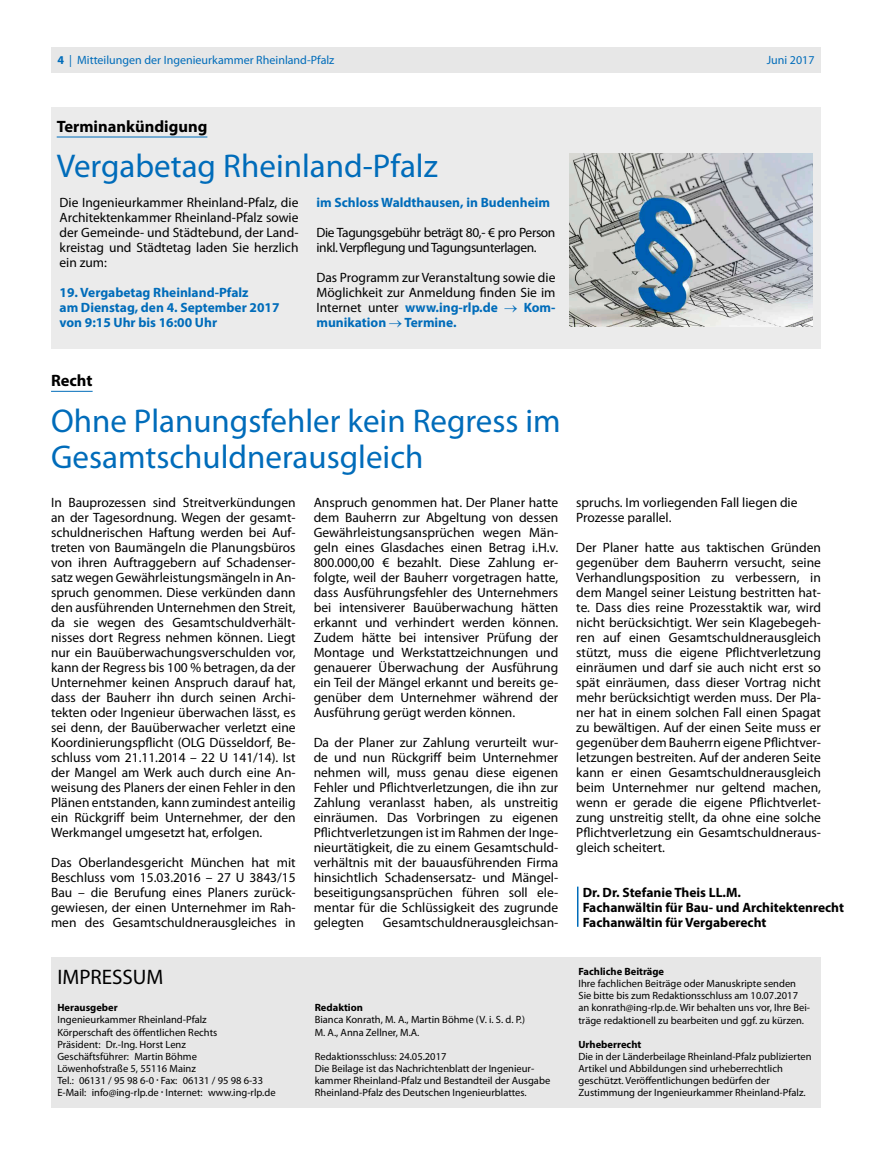
<style>
.page{position:relative;width:872px;height:1170px;background:#fff}
.page>*{position:absolute;margin:0;border:0;box-sizing:border-box;transform-origin:0 0}
.t1{font:33px/36px "Myriad Pro";color:#006cba}
.t2{font:21px "Myriad Pro";color:#000}
.t3{font:700 16.5px "Myriad Pro";color:#000}
.t4{font:13.5px/15px "Myriad Pro";color:#000;text-align:justify}
.t5{font:700 13.5px/15px "Myriad Pro";color:#006cba}
.t6{font:700 13.5px/15px "Myriad Pro";color:#000}
.t7{font:13.5px/15px "Myriad Pro";letter-spacing:-.03em;color:#000}
.t8{font:12px "Myriad Pro";color:#006cba}
.t9{font:10.5px/12px "Myriad Pro";color:#000}
.t10{font:700 10.5px "Myriad Pro";color:#000}
.s1{font-weight:700}
.s2{font-weight:700;color:#006cba}
.s3{color:#006cba}
.s4{font-size:7.5px}
</style>
<div class="page">
<div style="left:51px;top:47px;width:770px;height:25px;background:#e7e7e7"></div>
<div style="left:51px;top:108px;width:770px;height:241px;background:#ebebeb"></div>
<hr style="left:57px;top:137px;width:150px;height:1px;background:#006cba">
<div style="left:51px;top:957px;width:770px;height:150px;background:#e7e7e7"></div>
<hr style="left:51px;top:391px;width:42px;height:1px;background:#006cba">
<hr style="left:577px;top:886px;width:1px;height:40px;background:#006cba">
<img style="left:570px;top:154px;width:242px;height:173px">
<p class="t8" style="left:57px;top:53px;width:278px"><span class="s1">4</span> | Mitteilungen der Ingenieurkammer Rheinland-Pfalz</p>
<p class="t8" style="left:767px;top:53px;width:49px">Juni 2017</p>
<p class="t3" style="left:57px;top:115px;width:152px">Terminankündigung</p>
<h1 class="t1" style="left:57px;top:147px;width:383px">Vergabetag Rheinland-Pfalz</h1>
<p class="t4" style="left:60px;top:194px;width:240px">Die Ingenieurkammer Rheinland-Pfalz, die Architektenkammer Rheinland-Pfalz sowie der Gemeinde- und Städtebund, der Land&shy;kreistag und Städtetag laden Sie herzlich ein zum:</p>
<p class="t5" style="left:60px;top:284px;width:221px">19. Vergabetag Rheinland-Pfalz<br>am Dienstag, den 4. September 2017 von 9:15 Uhr bis 16:00 Uhr</p>
<p class="t5" style="left:316px;top:194px;width:235px">im Schloss Waldthausen, in Budenheim</p>
<p class="t7" style="left:316px;top:224px;width:240px">Die Tagungsgebühr beträgt 80,- € pro Person inkl. Verpflegung und Tagungsunterlagen.</p>
<p class="t4" style="left:316px;top:269px;width:240px">Das Programm zur Veranstaltung sowie die Möglichkeit zur Anmeldung finden Sie im Internet unter <span class="s2">www.ing-rlp.de</span> <span class="s3">→</span> <span class="s2">Kom&shy;munikation</span> <span class="s3">→</span> <span class="s2">Termine.</span></p>
<p class="t3" style="left:51px;top:369px;width:43px">Recht</p>
<h1 class="t1" style="left:51px;top:402px;width:511px">Ohne Planungsfehler kein Regress im<br>Gesamtschuldnerausgleich</h1>
<p class="t4" style="left:51px;top:494px;width:246px">In Bauprozessen sind Streitverkündungen an der Tagesordnung. Wegen der gesamt&shy;schuldnerischen Haftung werden bei Auf&shy;treten von Baumängeln die Planungsbüros von ihren Auftraggebern auf Schadenser&shy;satz wegen Gewährleistungsmängeln in An&shy;spruch genommen. Diese verkünden dann den ausführenden Unternehmen den Streit, da sie wegen des Gesamtschuldverhält&shy;nisses dort Regress nehmen können. Liegt nur ein Bauüberwachungsverschulden vor, kann der Regress bis 100 % betragen, da der Unternehmer keinen Anspruch darauf hat, dass der Bauherr ihn durch seinen Archi&shy;tekten oder Ingenieur überwachen lässt, es sei denn, der Bauüberwacher verletzt eine Koordinierungspflicht (OLG Düsseldorf, Be&shy;schluss vom 21.11.2014 – 22 U 141/14). Ist der Mangel am Werk auch durch eine An&shy;weisung des Planers der einen Fehler in den Plänen entstanden, kann zumindest anteilig ein Rückgriff beim Unternehmer, der den Werkmangel umgesetzt hat, erfolgen.</p>
<p class="t4" style="left:51px;top:854px;width:246px">Das Oberlandesgericht München hat mit Beschluss vom 15.03.2016 – 27 U 3843/15<br>Bau – die Berufung eines Planers zurück&shy;gewiesen, der einen Unternehmer im Rah&shy;men des Gesamtschuldnerausgleiches in</p>
<p class="t4" style="left:314px;top:494px;width:246px">Anspruch genommen hat. Der Planer hatte dem Bauherrn zur Abgeltung von dessen Gewährleistungsansprüchen wegen Män&shy;geln eines Glasdaches einen Betrag i.H.v.<br>800.000,00 € bezahlt. Diese Zahlung er&shy;folgte, weil der Bauherr vorgetragen hatte, dass Ausführungsfehler des Unternehmers bei intensiverer Bauüberwachung hätten erkannt und verhindert werden können.<br>Zudem hätte bei intensiver Prüfung der Montage und Werkstattzeichnungen und genauerer Überwachung der Ausführung ein Teil der Mängel erkannt und bereits ge&shy;genüber dem Unternehmer während der Ausführung gerügt werden können.</p>
<p class="t4" style="left:314px;top:734px;width:246px">Da der Planer zur Zahlung verurteilt wur&shy;de und nun Rückgriff beim Unternehmer nehmen will, muss genau diese eigenen Fehler und Pflichtverletzungen, die ihn zur Zahlung veranlasst haben, als unstreitig einräumen. Das Vorbringen zu eigenen Pflichtverletzungen ist im Rahmen der Inge&shy;nieurtätigkeit, die zu einem Gesamtschuld&shy;verhältnis mit der bauausführenden Firma hinsichtlich Schadensersatz- und Mängel&shy;beseitigungsansprüchen führen soll ele&shy;mentar für die Schlüssigkeit des zugrunde gelegten</p>
<p class="t4" style="left:383px;top:914px;width:177px">Gesamtschuldnerausgleichsan-</p>
<h2 class="t2" style="left:57px;top:964px;width:107px">IMPRESSUM</h2>
<p class="t10" style="left:57px;top:1000px;width:62px">Herausgeber</p>
<p class="t9" style="left:57px;top:1013px;width:220px">Ingenieurkammer Rheinland-Pfalz<br>Körperschaft des öffentlichen Rechts<br>Präsident: Dr.-Ing. Horst Lenz<br>Geschäftsführer: Martin Böhme<br>Löwenhofstraße 5, 55116 Mainz<br>Tel.: 06131 / 95 98 6-0 <span class="s4">•</span> Fax: 06131 / 95 98 6-33<br>E-Mail: info@ing-rlp.de <span class="s4">•</span> Internet: www.ing-rlp.de</p>
<p class="t10" style="left:315px;top:1000px;width:50px">Redaktion</p>
<p class="t9" style="left:315px;top:1013px;width:212px">Bianca Konrath, M. A., Martin Böhme (V. i. S. d. P.)<br>M. A., Anna Zellner, M.A.</p>
<p class="t9" style="left:315px;top:1049px;width:237px">Redaktionsschluss: 24.05.2017<br>Die Beilage ist das Nachrichtenblatt der Ingenieur&shy;kammer Rheinland-Pfalz und Bestandteil der Ausgabe Rheinland-Pfalz des Deutschen Ingenieurblattes.</p>
<p class="t4" style="left:576px;top:494px;width:223px">spruchs. Im vorliegenden Fall liegen die<br>Prozesse parallel.</p>
<p class="t4" style="left:576px;top:539px;width:246px">Der Planer hatte aus taktischen Gründen gegenüber dem Bauherrn versucht, seine Verhandlungsposition zu verbessern, in dem Mangel seiner Leistung bestritten hat&shy;te. Dass dies reine Prozesstaktik war, wird nicht berücksichtigt. Wer sein Klagebegeh&shy;ren auf einen Gesamtschuldnerausgleich stützt, muss die eigene Pflichtverletzung einräumen und darf sie auch nicht erst so spät einräumen, dass dieser Vortrag nicht mehr berücksichtigt werden muss. Der Pla&shy;ner hat in einem solchen Fall einen Spagat zu bewältigen. Auf der einen Seite muss er gegenüber dem Bauherrn eigene Pflichtver&shy;letzungen bestreiten. Auf der anderen Seite kann er einen Gesamtschuldnerausgleich beim Unternehmer nur geltend machen, wenn er gerade die eigene Pflichtverlet&shy;zung unstreitig stellt, da ohne eine solche Pflichtverletzung ein Gesamtschuldneraus&shy;gleich scheitert.</p>
<p class="t6" style="left:583px;top:884px;width:263px">Dr. Dr. Stefanie Theis LL.M.<br>Fachanwältin fü r Bau- und Architektenrecht<br>Fachanwältin fü r Vergaberecht</p>
<p class="t10" style="left:578px;top:964px;width:87px">Fachliche Beiträge</p>
<p class="t9" style="left:578px;top:977px;width:233px">Ihre fachlichen Beiträge oder Manuskripte senden Sie bitte bis zum Redaktionsschluss am 10.07.2017 an konrath@ing-rlp.de. Wir behalten uns vor, Ihre Bei&shy;träge redaktionell zu bearbeiten und ggf. zu kürzen.</p>
<p class="t10" style="left:578px;top:1037px;width:64px">Urheberrecht</p>
<p class="t9" style="left:578px;top:1049px;width:234px">Die in der Länderbeilage Rheinland-Pfalz publizierten Artikel und Abbildungen sind urheberrechtlich geschützt. Veröffentlichungen bedürfen der Zustimmung der Ingenieurkammer Rheinland-Pfalz.</p>
</div>
